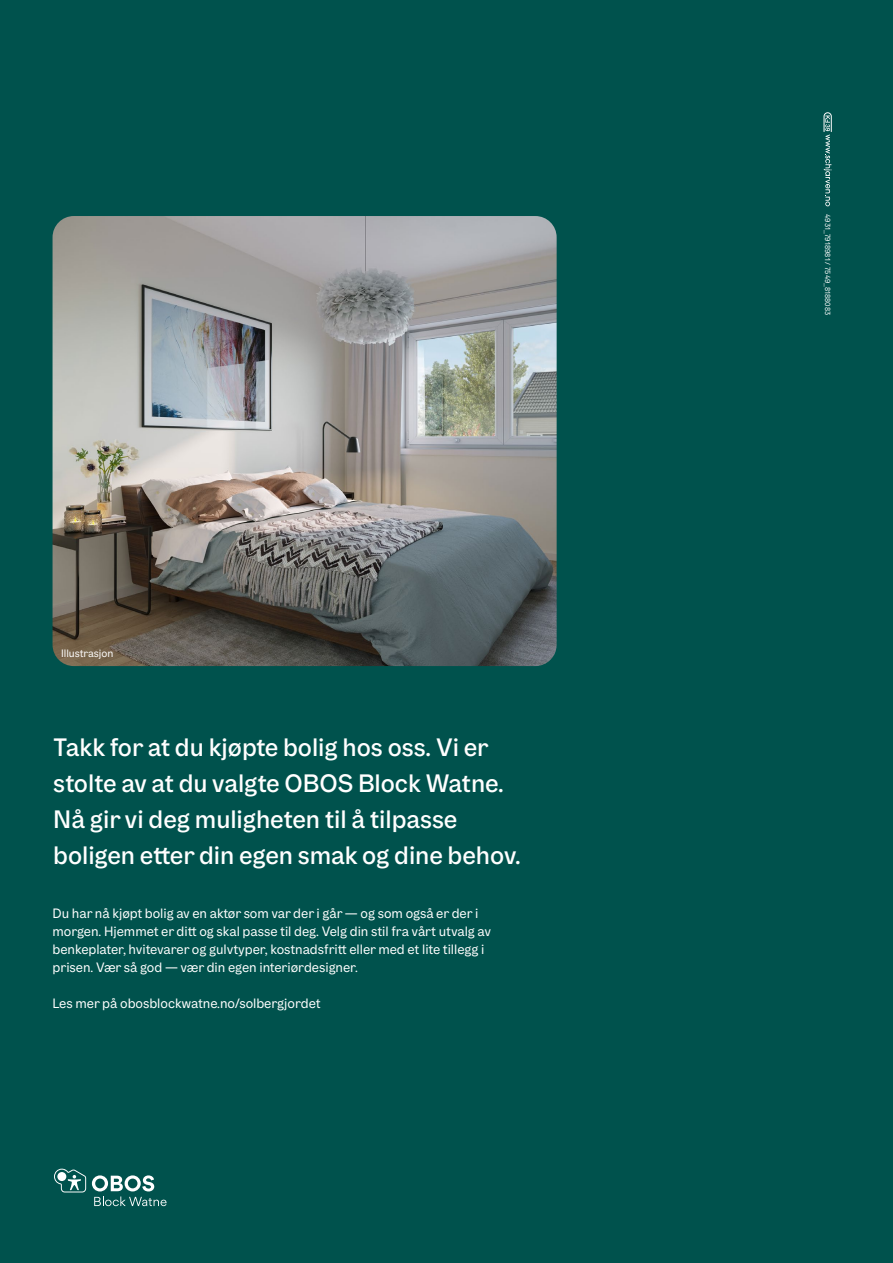
<style>
.page{position:relative;width:893px;height:1263px;background:#00524d}
.page>*{position:absolute;margin:0;border:0;box-sizing:border-box;transform-origin:0 0}
.t1{font:500 25.5px/36px "OBOS Text";color:#fff}
.t2{font:13.65px/18px "OBOS Text";color:#fff}
.t3{font:10.8px "OBOS Text";color:#fff}
.t4{font:7.5px "OBOS Text";color:#fff}
</style>
<div class="page">
<svg style="left:54px;top:1169px;width:32px;height:23px"></svg>
<div style="left:57px;top:1172px;width:9px;height:9px;background:#fff;border-radius:50%"></div>
<svg style="left:92px;top:1175px;width:75px;height:31px"></svg>
<img style="left:53px;top:216px;width:504px;height:450px">
<svg style="left:824px;top:112px;width:7px;height:94px"></svg>
<p class="t3" style="left:61px;top:646px;width:54px">Illustrasjon</p>
<h1 class="t1" style="left:53px;top:729px;width:469px">Takk for at du kjøpte bolig hos oss. Vi er stolte av at du valgte OBOS Block Watne.<br>Nå gir vi deg muligheten til å tilpasse boligen etter din egen smak og dine behov.</h1>
<p class="t2" style="left:53px;top:904px;width:440px">Du har nå kjøpt bolig av en aktør som var der i går — og som også er der i morgen. Hjemmet er ditt og skal passe til deg. Velg din stil fra vårt utvalg av benkeplater, hvitevarer og gulvtyper, kostnadsfritt eller med et lite tillegg i prisen. Vær så god — vær din egen interiørdesigner.</p>
<p class="t2" style="left:53px;top:994px;width:269px">Les mer på obosblockwatne.no/solbergjordet</p>
<p class="t4" style="left:833px;top:214px;width:102px;rotate:90deg">4931_7918981 / 7549_8188083</p>
</div>
